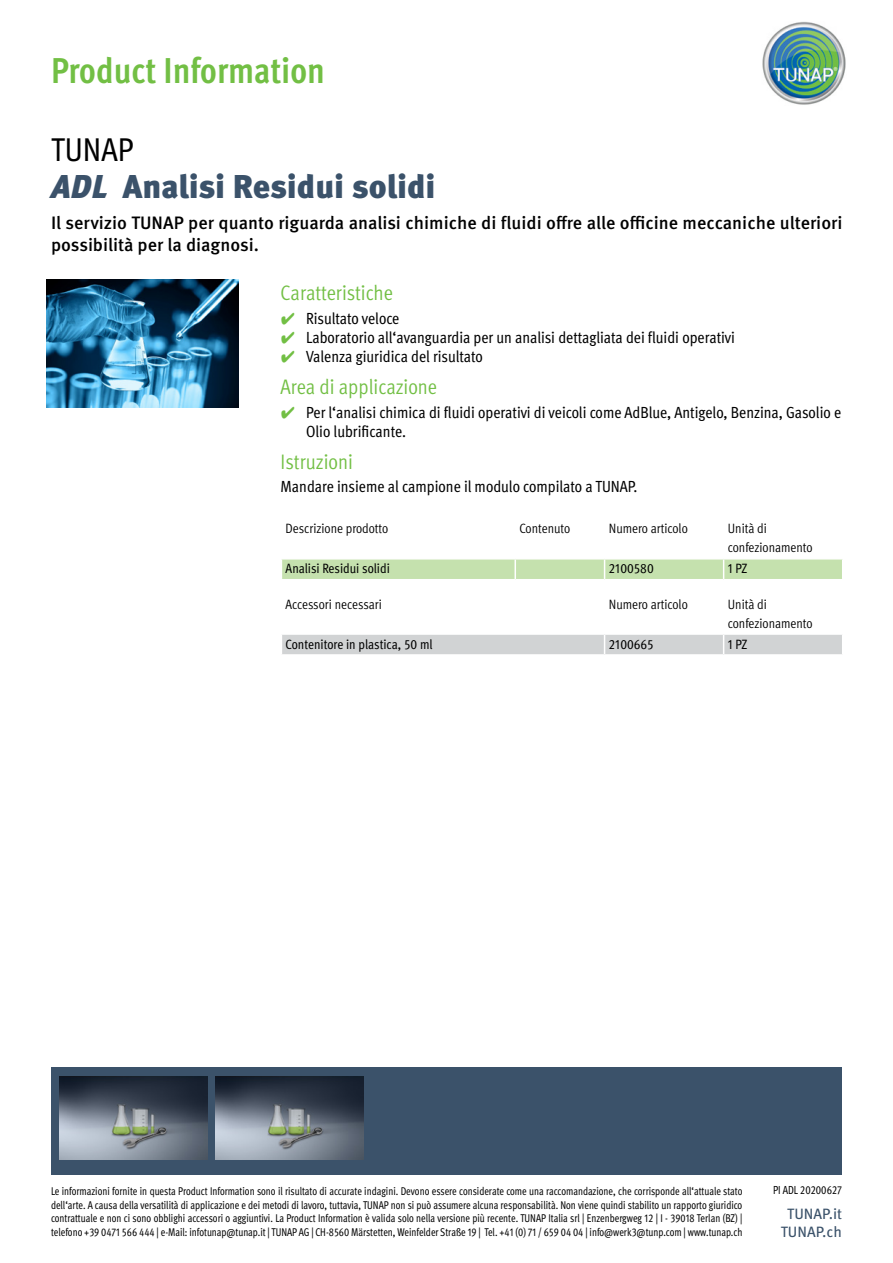
<style>
.page{position:relative;width:893px;height:1263px;background:#fff}
.page>*{position:absolute;margin:0;border:0;box-sizing:border-box;transform-origin:0 0}
.t1{font:700 condensed 36px "Meta Pro";color:#72bf44}
.t2{font:900 33px "Meta Pro";color:#3b526a}
.t3{font:condensed 33px "Meta Pro";color:#000}
.t4{font:condensed 21px "Meta Pro";color:#72bf44}
.t5{font:500 18px/21.6px "Meta Pro";color:#000}
.t6{font:condensed 16.2px/19px "Meta Pro";color:#000}
.t7{font:15px/18px "Meta Pro";color:#3b526a;text-align:center}
.t8{font:condensed 13.5px/19.2px "Meta Pro";color:#000}
.t9{font:condensed 13.5px "Meta Pro";color:#000}
.t10{font:condensed 11.7px "Meta Pro";color:#000;scale:.92 1}
.t11{font:condensed 11.25px/13.5px "Meta Pro";color:#000;text-align:justify;scale:.92 1}
.s1{font-style:italic}
.s2{font-family:"Wuerth Global";font-stretch:normal;color:#72bf44}
</style>
<div class="page">
<img style="left:762px;top:21px;width:84px;height:84px">
<div style="left:51px;top:1068px;width:790px;height:107px;background:#3b526a"></div>
<img style="left:59px;top:1076px;width:148px;height:83px">
<img style="left:216px;top:1076px;width:148px;height:83px">
<img style="left:47px;top:280px;width:191px;height:127px">
<svg style="left:281px;top:559px;width:562px;height:21px;background:#c9e3b4"></svg>
<hr style="left:724px;top:579px;width:119px;height:1px;background:#fff">
<svg style="left:282px;top:634px;width:560px;height:21px;background:#d4d6d7"></svg>
<hr style="left:724px;top:654px;width:119px;height:2px;background:#fff">
<h1 class="t1" style="left:51px;top:43px;width:275px">Product Information</h1>
<h2 class="t3" style="left:51px;top:125px;width:84px">TUNAP</h2>
<h2 class="t2" style="left:51px;top:161px;width:386px"><span class="s1">ADL</span> Analisi Residui solidi</h2>
<h3 class="t5" style="left:51px;top:211px;width:793px">Il servizio TUNAP per quanto riguarda analisi chimiche di fluidi offre alle officine meccaniche ulteriori possibilità per la diagnosi.</h3>
<h3 class="t4" style="left:281px;top:278px;width:114px">Caratteristiche</h3>
<h3 class="t6" style="left:281px;top:307px;width:120px"><span class="s2">✔</span> Risultato veloce</h3>
<h3 class="t6" style="left:281px;top:326px;width:456px"><span class="s2">✔</span> Laboratorio all‘avanguardia per un analisi dettagliata dei fluidi operativi</h3>
<h3 class="t6" style="left:281px;top:345px;width:204px"><span class="s2">✔</span> Valenza giuridica del risultato</h3>
<h3 class="t4" style="left:281px;top:372px;width:158px">Area di applicazione</h3>
<h3 class="t6" style="left:306px;top:401px;width:536px;text-indent:-26px"><span class="s2">✔</span> Per l‘analisi chimica di fluidi operativi di veicoli come AdBlue, Antigelo, Benzina, Gasolio e<br>Olio lubrificante.</h3>
<h3 class="t4" style="left:281px;top:446px;width:74px">Istruzioni</h3>
<h3 class="t6" style="left:281px;top:476px;width:358px">Mandare insieme al campione il modulo compilato a TUNAP.</h3>
<p class="t8" style="left:286px;top:518px;width:104px">Descrizione prodotto</p>
<p class="t8" style="left:519px;top:518px;width:52px">Contenuto</p>
<p class="t8" style="left:609px;top:518px;width:80px">Numero articolo</p>
<p class="t8" style="left:728px;top:518px;width:86px">Unità di confezionamento</p>
<p class="t9" style="left:286px;top:558px;width:106px">Analisi Residui solidi</p>
<p class="t9" style="left:609px;top:558px;width:46px">2100580</p>
<p class="t9" style="left:728px;top:558px;width:21px">1 PZ</p>
<p class="t8" style="left:286px;top:593px;width:98px">Accessori necessari</p>
<p class="t8" style="left:609px;top:593px;width:80px">Numero articolo</p>
<p class="t8" style="left:728px;top:593px;width:86px">Unità di confezionamento</p>
<p class="t9" style="left:286px;top:634px;width:148px">Contenitore in plastica, 50 ml</p>
<p class="t9" style="left:609px;top:634px;width:46px">2100665</p>
<p class="t9" style="left:728px;top:634px;width:21px">1 PZ</p>
<p class="t11" style="left:51px;top:1183px;width:753px">Le informazioni fornite in questa Product Information sono il risultato di accurate indagini. Devono essere considerate come una raccomandazione, che corrisponde all‘attuale stato dell‘arte. A causa della versatilità di applicazione e dei metodi di lavoro, tuttavia, TUNAP non si può assumere alcuna responsabilità. Non viene quindi stabilito un rapporto giuridico contrattuale e non ci sono obblighi accessori o aggiuntivi. La Product Information è valida solo nella versione più recente. TUNAP Italia srl | Enzenbergweg 12 | I - 39018 Terlan (BZ) | telefono +39 0471 566 444 | e-Mail: infotunap@tunap.it | TUNAP AG | CH-8560 Märstetten, Weinfelder Straße 19 | Tel. +41 (0) 71 / 659 04 04 | info@werk3@tunp.com | www.tunap.ch</p>
<p class="t10" style="left:773px;top:1181px;width:76px">PI ADL 20200627</p>
<h3 class="t7" style="left:781px;top:1203px;width:63px">TUNAP.it<br>TUNAP.ch</h3>
</div>
